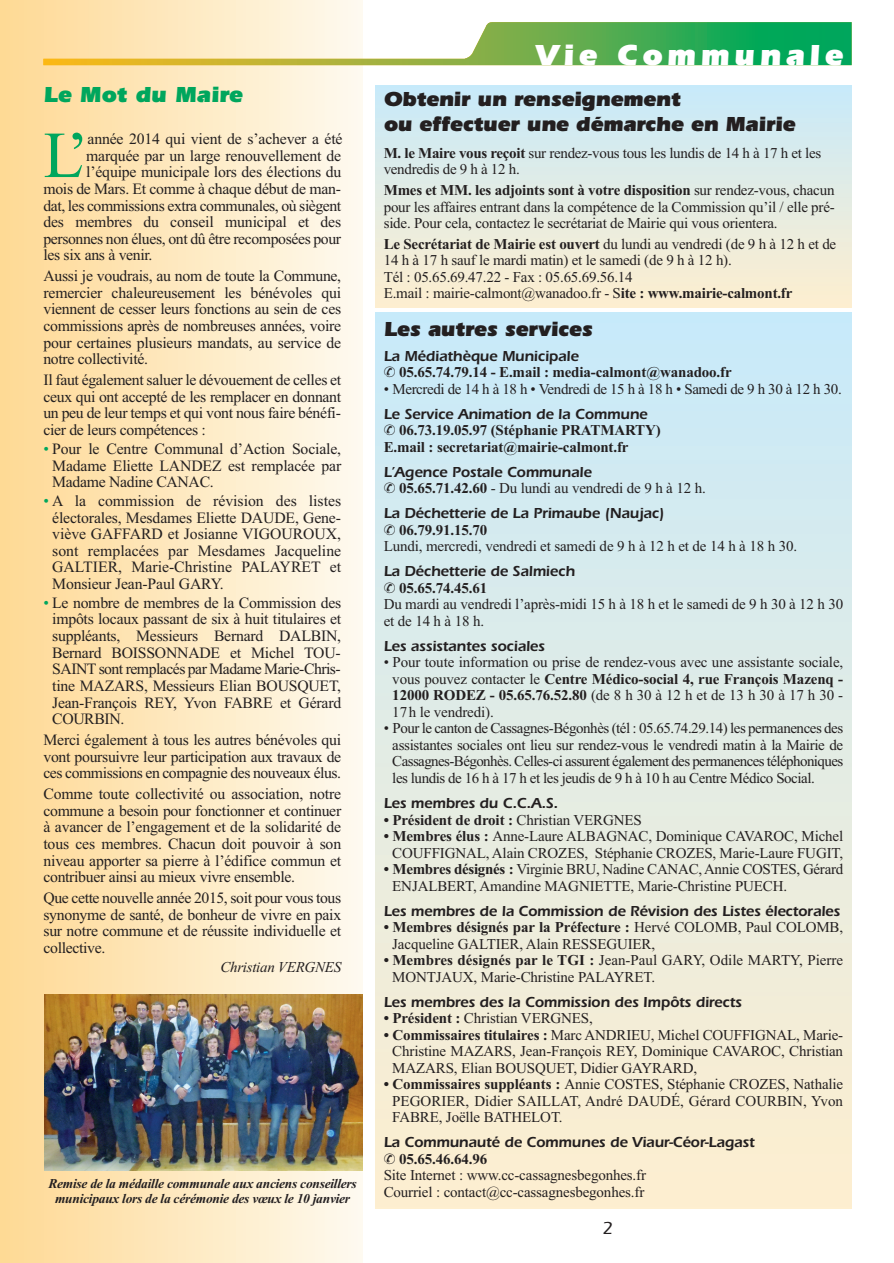
<style>
.page{position:relative;width:894px;height:1263px;background:#fff}
.page>*{position:absolute;margin:0;border:0;box-sizing:border-box;transform-origin:0 0}
.t1{font:65.55px "Times New Roman";color:#00a65d}
.t2{font:900 30px "Itc Eras";letter-spacing:.15em;color:#fff}
.t3{font:900 22.5px "Itc Eras";color:#00a65d}
.t4{font:900 21px/25.2px "Itc Eras";letter-spacing:-.015em;color:#231f20}
.t5{font:500 18px "Itc Eras";color:#231f20}
.t6{font:15.75px/16.6px "Times New Roman";letter-spacing:-.015em;color:#231f20;text-align:justify}
.t7{font:15px/16.5px "Times New Roman";letter-spacing:-.01em;color:#231f20}
.t8{font:600 15px "Itc Eras";letter-spacing:-.01em;color:#231f20}
.t9{font:700 15px/16.5px "Times New Roman";letter-spacing:-.01em;color:#231f20}
.t10{font:italic 15px "Times New Roman";letter-spacing:-.02em;color:#231f20}
.t11{font:italic 700 13.5px/15px "Times New Roman";letter-spacing:-.02em;color:#231f20;text-align:center}
.s1{color:#00a65d}
.s2{font-weight:700}
.s3{font-weight:400}
</style>
<div class="page">
<div style="left:0;top:0;width:362px;height:1263px;background:linear-gradient(to right,#fed893,#fefaee)"></div>
<svg style="left:43px;top:22px;width:808px;height:43px;background:#a0cb8c"></svg>
<div style="left:375px;top:86px;width:476px;height:221px;background:linear-gradient(to bottom,#c7eafa,#feeecf)"></div>
<div style="left:375px;top:313px;width:476px;height:895px;background:linear-gradient(to bottom,#c7eafa,#feeece)"></div>
<img style="left:45px;top:994px;width:317px;height:176px">
<svg style="left:384px;top:367px;width:11px;height:10px"></svg>
<svg style="left:384px;top:425px;width:11px;height:10px"></svg>
<svg style="left:384px;top:483px;width:11px;height:10px"></svg>
<svg style="left:384px;top:524px;width:11px;height:11px"></svg>
<svg style="left:384px;top:582px;width:11px;height:11px"></svg>
<svg style="left:384px;top:1153px;width:11px;height:10px"></svg>
<h3 class="t3" style="left:43px;top:87px;width:201px">Le Mot du Maire</h3>
<h1 class="t1" style="left:43px;top:131px;width:46px">L’</h1>
<p class="t6" style="left:87px;top:132px;width:256px">année 2014 qui vient de s’achever a été</p>
<p class="t6" style="left:86px;top:149px;width:256px">marquée par un large renouvel lement de</p>
<p class="t6" style="left:86px;top:165px;width:256px">l’équipe municipale lors des élections du</p>
<p class="t6" style="left:43px;top:182px;width:299px">mois de Mars. Et comme à chaque début de man-</p>
<p class="t6" style="left:43px;top:198px;width:299px">dat, les commissions extra communales, où siègent</p>
<p class="t6" style="left:43px;top:215px;width:299px">des membres du conseil municipal et des</p>
<p class="t6" style="left:43px;top:232px;width:299px">personnes non élues, ont dû être recomposées pour</p>
<p class="t6" style="left:43px;top:248px;width:111px">les six ans à venir.</p>
<p class="t6" style="left:43px;top:269px;width:299px">Aussi je voudrais, au nom de toute la Commune, remercier chaleureusement les bénévoles qui viennent de cesser leurs fonctions au sein de ces commissions après de nombreuses années, voire pour certaines plusieurs mandats, au service de notre collectivité.</p>
<p class="t6" style="left:43px;top:373px;width:299px">Il faut également saluer le dévouement de celles et ceux qui ont accepté de les remplacer en donnant un peu de leur temps et qui vont nous faire bénéfi&shy;cier de leurs compétences :</p>
<p class="t6" style="left:52px;top:442px;width:290px;text-indent:-9px"><span class="s1">•</span> Pour le Centre Communal d’Action Sociale, Madame Eliette LANDEZ est remplacée par Madame Nadine CANAC.</p>
<p class="t6" style="left:52px;top:494px;width:290px;text-indent:-9px"><span class="s1">•</span> A la commission de révision des listes électorales, Mesdames Eliette DAUDE, Gene&shy;viève GAFFARD et Josianne VIGOUROUX, sont remplacées par Mesdames Jacqueline GALTIER, Marie-Christine PALAYRET et Monsieur Jean-Paul GARY.</p>
<p class="t6" style="left:52px;top:596px;width:290px;text-indent:-9px"><span class="s1">•</span> Le nombre de membres de la Commission des impôts locaux passant de six à huit titulaires et suppléants, Messieurs Bernard DALBIN, Bernard BOISSONNADE et Michel TOU-SAINT sont remplacés par Madame Marie-Chris&shy;tine MAZARS, Messieurs Elian BOUSQUET, Jean-François REY, Yvon FABRE et Gérard COURBIN.</p>
<p class="t6" style="left:43px;top:733px;width:299px">Merci également à tous les autres bénévoles qui vont poursuivre leur participation aux travaux de ces commissions en compagnie des nouveaux élus.</p>
<p class="t6" style="left:43px;top:787px;width:299px">Comme toute collectivité ou association, notre commune a besoin pour fonctionner et continuer à avancer de l’engagement et de la solidarité de tous ces membres. Chacun doit pouvoir à son niveau apporter sa pierre à l’édifice commun et contribuer ainsi au mieux vivre ensemble.</p>
<p class="t6" style="left:43px;top:891px;width:299px">Que cette nouvelle année 2015, soit pour vous tous synonyme de santé, de bonheur de vivre en paix sur notre commune et de réussite individuelle et collective.</p>
<p class="t10" style="left:220px;top:957px;width:122px">Christian VERGNES</p>
<p class="t11" style="left:48px;top:1177px;width:310px">Remise de la médaille communale aux anciens conseillers municipaux lors de la cérémonie des vœux le 10 janvier</p>
<h2 class="t2" style="left:535px;top:45px;width:309px">Vie Communale</h2>
<h3 class="t4" style="left:384px;top:88px;width:413px">Obtenir un renseignement<br>ou effectuer une démarche en Mairie</h3>
<p class="t7" style="left:384px;top:146px;width:439px"><span class="s2">M. le Maire vous reçoit</span> sur rendez-vous tous les lundis de 14 h à 17 h et les vendredis de 9 h à 12 h.</p>
<p class="t7" style="left:384px;top:183px;width:452px;text-align:justify"><span class="s2">Mmes et MM. les adjoints sont à votre disposition</span> sur rendez-vous, chacun pour les affaires entrant dans la compétence de la Commission qu’il / elle pré&shy;side. Pour cela, contactez le secrétariat de Mairie qui vous orientera.</p>
<p class="t7" style="left:384px;top:237px;width:454px"><span class="s2">Le Secrétariat de Mairie est ouvert</span> du lundi au vendredi (de 9 h à 12 h et de 14 h à 17 h sauf le mardi matin) et le samedi (de 9 h à 12 h).<br>Tél : 05.65.69.47.22 - Fax : 05.65.69.56.14<br>E.mail : mairie-calmont@wanadoo.fr - S<span class="s2">ite : www.mairie-calmont.fr</span></p>
<h3 class="t4" style="left:384px;top:319px;width:210px">Les autres services</h3>
<p class="t8" style="left:384px;top:351px;width:197px">La Médiathèque Municipale</p>
<p class="t9" style="left:399px;top:366px;width:334px">05.65.74.79.14 - E.mail : media-calmont@wanadoo.fr</p>
<p class="t7" style="left:384px;top:382px;width:459px">• Mercredi de 14 h à 18 h • Vendredi de 15 h à 18 h • Samedi de 9 h 30 à 12 h 30.</p>
<p class="t8" style="left:384px;top:409px;width:265px">Le Service Animation de la Commune</p>
<p class="t9" style="left:384px;top:424px;width:278px;text-indent:15px">06.73.19.05.97 (Stéphanie PRATMARTY)<br>E.mail : secretariat@mairie-calmont.fr</p>
<p class="t8" style="left:384px;top:467px;width:209px">L’Agence Postale Communale</p>
<p class="t7" style="left:399px;top:481px;width:308px"><span class="s2">05.65.71.42.60</span> - Du lundi au vendredi de 9 h à 12 h.</p>
<p class="t8" style="left:384px;top:508px;width:282px">La Déchetterie de La Primaube (Naujac)</p>
<p class="t9" style="left:399px;top:523px;width:90px">06.79.91.15.70</p>
<p class="t7" style="left:384px;top:539px;width:415px">Lundi, mercredi, vendredi et samedi de 9 h à 12 h et de 14 h à 18 h 30.</p>
<p class="t8" style="left:384px;top:566px;width:193px">La Déchetterie de Salmiech</p>
<p class="t9" style="left:399px;top:581px;width:90px">05.65.74.45.61</p>
<p class="t7" style="left:384px;top:597px;width:461px">Du mardi au vendredi l’après-midi 15 h à 18 h et le samedi de 9 h 30 à 12 h 30 et de 14 h à 18 h.</p>
<p class="t8" style="left:384px;top:641px;width:163px">Les assistantes sociales</p>
<p class="t7" style="left:392px;top:655px;width:452px;text-align:justify;text-indent:-9px">• Pour toute information ou prise de rendez-vous avec une assistante sociale, vous pouvez contacter le <span class="s2">Centre Médico-social 4, rue François Mazenq - 12000 RODEZ - 05.65.76.52.80</span> (de 8 h 30 à 12 h et de 13 h 30 à 17 h 30 - 17h le vendredi).</p>
<p class="t7" style="left:392px;top:721px;width:452px;text-align:justify;text-indent:-9px">• Pour le canton de Cassagnes-Bégonhès (tél : 05.65.74.29.14) les permanences des assistantes sociales ont lieu sur rendez-vous le vendredi matin à la Mairie de Cassagnes-Bégonhès. Celles-ci assurent également des permanences téléphoniques les lundis de 16 h à 17 h et les jeudis de 9 h à 10 h au Centre Médico Social.</p>
<p class="t8" style="left:384px;top:798px;width:176px">Les membres du C.C.A.S.</p>
<p class="t9" style="left:384px;top:813px;width:260px">• Président de droit : <span class="s3">Christian VERGNES</span></p>
<p class="t7" style="left:384px;top:829px;width:461px;text-align:center"><span class="s2">• Membres élus :</span> Anne-Laure ALBAGNAC, Dominique CAVAROC, Michel<br>COUFFIGNAL, Alain CROZES, Stéphanie CROZES, Marie-Laure FUGIT,</p>
<p class="t7" style="left:392px;top:862px;width:452px;text-indent:-9px"><span class="s2">• Membres désignés :</span> Virginie BRU, Nadine CANAC, Annie COSTES, Gérard<br>ENJALBERT, Amandine MAGNIETTE, Marie-Christine PUECH.</p>
<p class="t8" style="left:384px;top:905px;width:458px">Les membres de la Commission de Révision des Listes électorales</p>
<p class="t7" style="left:392px;top:920px;width:452px;text-indent:-9px"><span class="s2">• Membres désignés par la Préfecture :</span> Hervé COLOMB, Paul COLOMB,<br>Jacqueline GALTIER, Alain RESSEGUIER,</p>
<p class="t7" style="left:392px;top:953px;width:452px;text-indent:-9px"><span class="s2">• Membres désignés par le TGI :</span> Jean-Paul GARY, Odile MARTY, Pierre<br>MONTJAUX, Marie-Christine PALAYRET.</p>
<p class="t8" style="left:384px;top:996px;width:359px">Les membres des la Commission des Impôts directs</p>
<p class="t7" style="left:384px;top:1011px;width:211px"><span class="s2">• Président :</span> Christian VERGNES,</p>
<p class="t7" style="left:392px;top:1027px;width:452px;text-align:justify;text-indent:-9px"><span class="s2">• Commissaires titulaires :</span> Marc ANDRIEU, Michel COUFFIGNAL, Marie-Christine MAZARS, Jean-François REY, Dominique CAVAROC, Christian MAZARS, Elian BOUSQUET, Didier GAYRARD,</p>
<p class="t7" style="left:392px;top:1077px;width:452px;text-align:justify;text-indent:-9px"><span class="s2">• Commissaires suppléants :</span> Annie COSTES, Stéphanie CROZES, Nathalie PEGORIER, Didier SAILLAT, André DAUDÉ, Gérard COURBIN, Yvon FABRE, Joëlle BATHELOT.</p>
<p class="t8" style="left:384px;top:1137px;width:372px">La Communauté de Communes de Viaur-Céor-Lagast</p>
<p class="t9" style="left:399px;top:1152px;width:90px">05.65.46.64.96</p>
<p class="t7" style="left:384px;top:1168px;width:264px">Site Internet : www.cc-cassagnesbegonhes.fr<br>Courriel : contact@cc-cassagnesbegonhes.fr</p>
<p class="t5" style="left:602px;top:1221px;width:12px">2</p>
</div>
